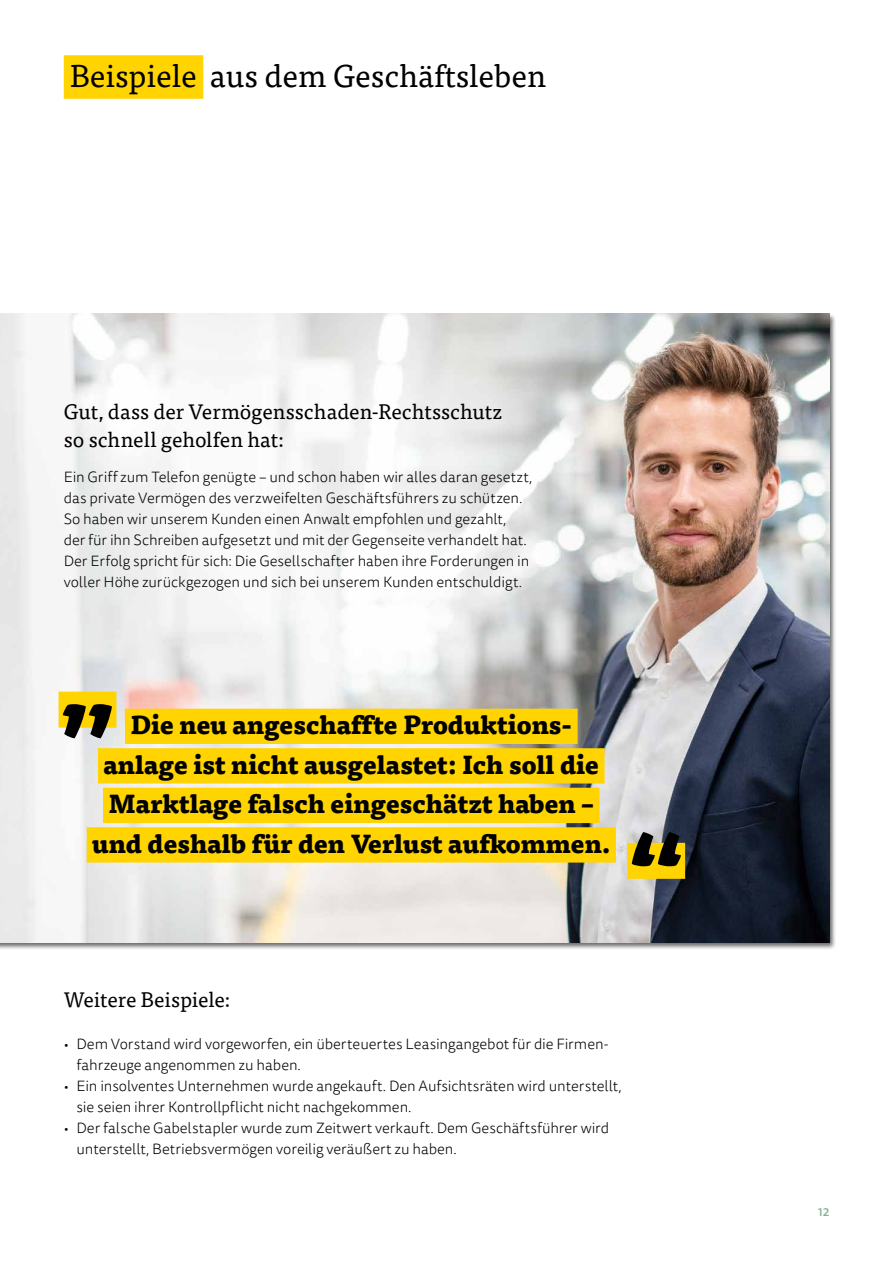
<style>
.page{position:relative;width:893px;height:1263px;background:#fff}
.page>*{position:absolute;margin:0;border:0;box-sizing:border-box;transform-origin:0 0}
.t1{font:900 87px "Tisa OT";color:#000}
.t2{font:31.5px "Tisa OT";color:#000}
.t3{font:800 25.5px/39.5px "Tisa OT";color:#000;text-align:center}
.t4{font:21px/28.5px "Tisa OT";color:#000}
.t5{font:300 15px/21px "Tisa Sans OT";letter-spacing:-.005em;color:#000}
.t6{font:500 11.25px "Tisa Sans OT";color:#7db392}
</style>
<div class="page">
<div style="left:0;top:313px;width:836px;height:638px;background:#000;opacity:.6"></div>
<img style="left:0;top:314px;width:829px;height:628px">
<div style="left:64px;top:55px;width:139px;height:44px;background:#ffd400"></div>
<div style="left:125px;top:709px;width:453px;height:35px;background:#ffd400"></div>
<div style="left:98px;top:748px;width:507px;height:35px;background:#ffd400"></div>
<div style="left:103px;top:788px;width:496px;height:35px;background:#ffd400"></div>
<div style="left:87px;top:827px;width:529px;height:35px;background:#ffd400"></div>
<div style="left:59px;top:692px;width:57px;height:36px;background:#ffd400"></div>
<div style="left:627px;top:843px;width:58px;height:36px;background:#ffd400"></div>
<h2 class="t2" style="left:70px;top:57px;width:478px">Beispiele aus dem Geschäftsleben</h2>
<h3 class="t4" style="left:64px;top:398px;width:440px">Gut, dass der Vermögensschaden-Rechtsschutz so schnell geholfen hat:</h3>
<p class="t5" style="left:64px;top:467px;width:470px">Ein Griff zum Telefon genügte – und schon haben wir alles daran gesetzt, das private Vermögen des verzweifelten Geschäftsführers zu schützen.<br>So haben wir unserem Kunden einen Anwalt empfohlen und gezahlt,<br>der für ihn Schreiben aufgesetzt und mit der Gegenseite verhandelt hat.<br>Der Erfolg spricht für sich: Die Gesellschafter haben ihre Forderungen in voller Höhe zurückgezogen und sich bei unserem Kunden entschuldigt.</p>
<h1 class="t1" style="left:59px;top:627px;width:56px">„</h1>
<h3 class="t3" style="left:92px;top:706px;width:520px">Die neu angeschaffte Produktions&shy;anlage ist nicht ausgelastet: Ich soll die Marktlage falsch eingeschätzt haben – und deshalb für den Verlust aufkommen.</h3>
<h1 class="t1" style="left:685px;top:943px;width:56px;rotate:-180deg">„</h1>
<h3 class="t4" style="left:64px;top:986px;width:168px">Weitere Beispiele:</h3>
<p class="t5" style="left:77px;top:1034px;width:534px;text-indent:-13px">• Dem Vorstand wird vorgeworfen, ein überteuertes Leasingangebot für die Firmen&shy;fahrzeuge angenommen zu haben.</p>
<p class="t5" style="left:77px;top:1076px;width:547px;text-indent:-13px">• Ein insolventes Unternehmen wurde angekauft. Den Aufsichtsräten wird unterstellt, sie seien ihrer Kontrollpflicht nicht nachgekommen.</p>
<p class="t5" style="left:77px;top:1118px;width:534px;text-indent:-13px">• Der falsche Gabelstapler wurde zum Zeitwert verkauft. Dem Geschäftsführer wird unterstellt, Betriebsvermögen voreilig veräußert zu haben.</p>
<p class="t6" style="left:818px;top:1205px;width:12px">12</p>
</div>
